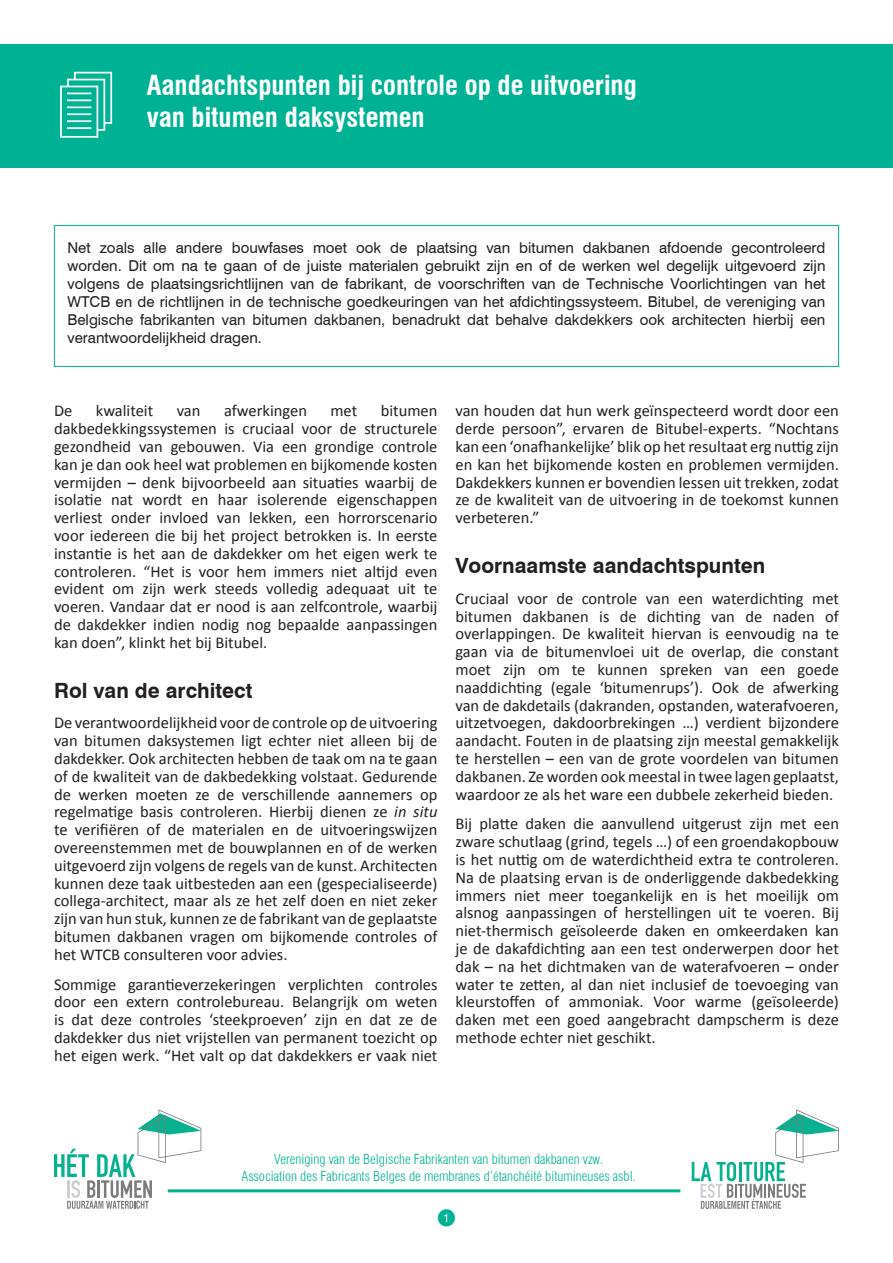
<style>
.page{position:relative;width:893px;height:1263px;background:#fff}
.page>*{position:absolute;margin:0;border:0;box-sizing:border-box;transform-origin:0 0}
.t1{font:700 condensed 27px/32.4px "Swiss 721 BT";color:#fff}
.t2{font:700 21px "Swiss 721 BT";color:#231f20}
.t3{font:18px "Numerics P03";color:#00b294}
.t4{font:16.5px/17.9px "Calibri";color:#231f20;text-align:justify}
.t5{font:15px/18px "Swiss 721 BT";color:#231f20;text-align:justify}
.t6{font:300 condensed 13.5px/16.2px "Swiss 721 BT";color:#00b294;text-align:center}
.s1{font-style:italic}
</style>
<div class="page">
<svg style="left:54px;top:1109px;width:147px;height:100px"></svg>
<svg style="left:692px;top:1109px;width:147px;height:100px"></svg>
<hr style="left:168px;top:1189px;width:512px;height:3px;background:#00b294">
<div style="left:0;top:45px;width:893px;height:123px;background:#00b294"></div>
<div style="left:54px;top:225px;width:785px;height:142px;border:1px solid #00b294"></div>
<h1 class="t1" style="left:147px;top:69px;width:492px;text-indent:-93px">✔ Aandachtspunten bij controle op de uitvoering van bitumen daksystemen</h1>
<p class="t5" style="left:68px;top:239px;width:759px">Net zoals alle andere bouwfases moet ook de plaatsing van bitumen dakbanen afdoende gecontroleerd worden. Dit om na te gaan of de juiste materialen gebruikt zijn en of de werken wel degelijk uitgevoerd zijn volgens de plaatsingsrichtlijnen van de fabrikant, de voorschriften van de Technische Voorlichtingen van het WTCB en de richtlijnen in de technische goedkeuringen van het afdichtingssysteem. Bitubel, de vereniging van Belgische fabrikanten van bitumen dakbanen, benadrukt dat behalve dakdekkers ook architecten hierbij een verantwoordelijkheid dragen.</p>
<p class="t4" style="left:54px;top:401px;width:20px">De</p>
<p class="t4" style="left:96px;top:401px;width:59px">kwaliteit</p>
<p class="t4" style="left:177px;top:401px;width:25px">van</p>
<p class="t4" style="left:224px;top:401px;width:84px">afwerkingen</p>
<p class="t4" style="left:330px;top:401px;width:28px">met</p>
<p class="t4" style="left:54px;top:401px;width:385px;text-indent:327px">bitumen dakbedekkingssystemen is cruciaal voor de structurele gezondheid van gebouwen. Via een grondige controle kan je dan ook heel wat problemen en bijkomende kosten vermijden – denk bijvoorbeeld aan situaties waarbij de isolatie nat wordt en haar isolerende eigenschappen verliest onder invloed van lekken, een horrorscenario voor iedereen die bij het project betrokken is. In eerste instantie is het aan de dakdekker om het eigen werk te controleren. “Het is voor hem immers niet altijd even evident om zijn werk steeds volledig adequaat uit te voeren. Vandaar dat er nood is aan zelfcontrole, waarbij de dakdekker indien nodig nog bepaalde aanpassingen kan doen”, klinkt het bij Bitubel.</p>
<p class="t2" style="left:54px;top:678px;width:200px">Rol van de architect</p>
<p class="t4" style="left:54px;top:713px;width:385px">De verantwoordelijkheid voor de controle op de uitvoering van bitumen daksystemen ligt echter niet alleen bij de dakdekker. Ook architecten hebben de taak om na te gaan of de kwaliteit van de dakbedekking volstaat. Gedurende de werken moeten ze de verschillende aannemers op regelmatige basis controleren. Hierbij dienen ze <span class="s1">in situ </span>te verifiëren of de materialen en de uitvoeringswijzen overeenstemmen met de bouwplannen en of de werken uitgevoerd zijn volgens de regels van de kunst. Architecten kunnen deze taak uitbesteden aan een (gespecialiseerde) collega-architect, maar als ze het zelf doen en niet zeker zijn van hun stuk, kunnen ze de fabrikant van de geplaatste bitumen dakbanen vragen om bijkomende controles of het WTCB consulteren voor advies.</p>
<p class="t4" style="left:54px;top:974px;width:385px">Sommige garantieverzekeringen verplichten controles door een extern controlebureau. Belangrijk om weten is dat deze controles ‘steekproeven’ zijn en dat ze de dakdekker dus niet vrijstellen van permanent toezicht op het eigen werk. “Het valt op dat dakdekkers er vaak niet</p>
<p class="t4" style="left:455px;top:401px;width:385px">van houden dat hun werk geïnspecteerd wordt door een derde persoon”, ervaren de Bitubel-experts. “Nochtans kan een ‘onafhankelijke’ blik op het resultaat erg nuttig zijn en kan het bijkomende kosten en problemen vermijden.<br>Dakdekkers kunnen er bovendien lessen uit trekken, zodat ze de kwaliteit van de uitvoering in de toekomst kunnen verbeteren.”</p>
<p class="t2" style="left:455px;top:553px;width:311px">Voornaamste aandachtspunten</p>
<p class="t4" style="left:455px;top:588px;width:385px">Cruciaal voor de controle van een waterdichting met bitumen dakbanen is de dichting van de naden of overlappingen. De kwaliteit hiervan is eenvoudig na te gaan via de bitumenvloei uit de overlap, die constant moet zijn om te kunnen spreken van een goede naaddichting (egale ‘bitumenrups’). Ook de afwerking van de dakdetails (dakranden, opstanden, waterafvoeren, uitzetvoegen, dakdoorbrekingen …) verdient bijzondere aandacht. Fouten in de plaatsing zijn meestal gemakkelijk te herstellen – een van de grote voordelen van bitumen dakbanen. Ze worden ook meestal in twee lagen geplaatst, waardoor ze als het ware een dubbele zekerheid bieden.</p>
<p class="t4" style="left:455px;top:814px;width:385px">Bij platte daken die aanvullend uitgerust zijn met een zware schutlaag (grind, tegels …) of een groendakopbouw is het nuttig om de waterdichtheid extra te controleren.<br>Na de plaatsing ervan is de onderliggende dakbedekking immers niet meer toegankelijk en is het moeilijk om alsnog aanpassingen of herstellingen uit te voeren. Bij niet-thermisch geïsoleerde daken en omkeerdaken kan je de dakafdichting aan een test onderwerpen door het dak – na het dichtmaken van de waterafvoeren – onder water te zetten, al dan niet inclusief de toevoeging van kleurstoffen of ammoniak. Voor warme (geïsoleerde) daken met een goed aangebracht dampscherm is deze methode echter niet geschikt.</p>
<p class="t6" style="left:241px;top:1151px;width:396px">Vereniging van de Belgische Fabrikanten van bitumen dakbanen vzw.<br>Association des Fabricants Belges de membranes d’étanchéité bitumineuses asbl.</p>
<p class="t3" style="left:437px;top:1209px;width:19px">Q</p>
</div>
